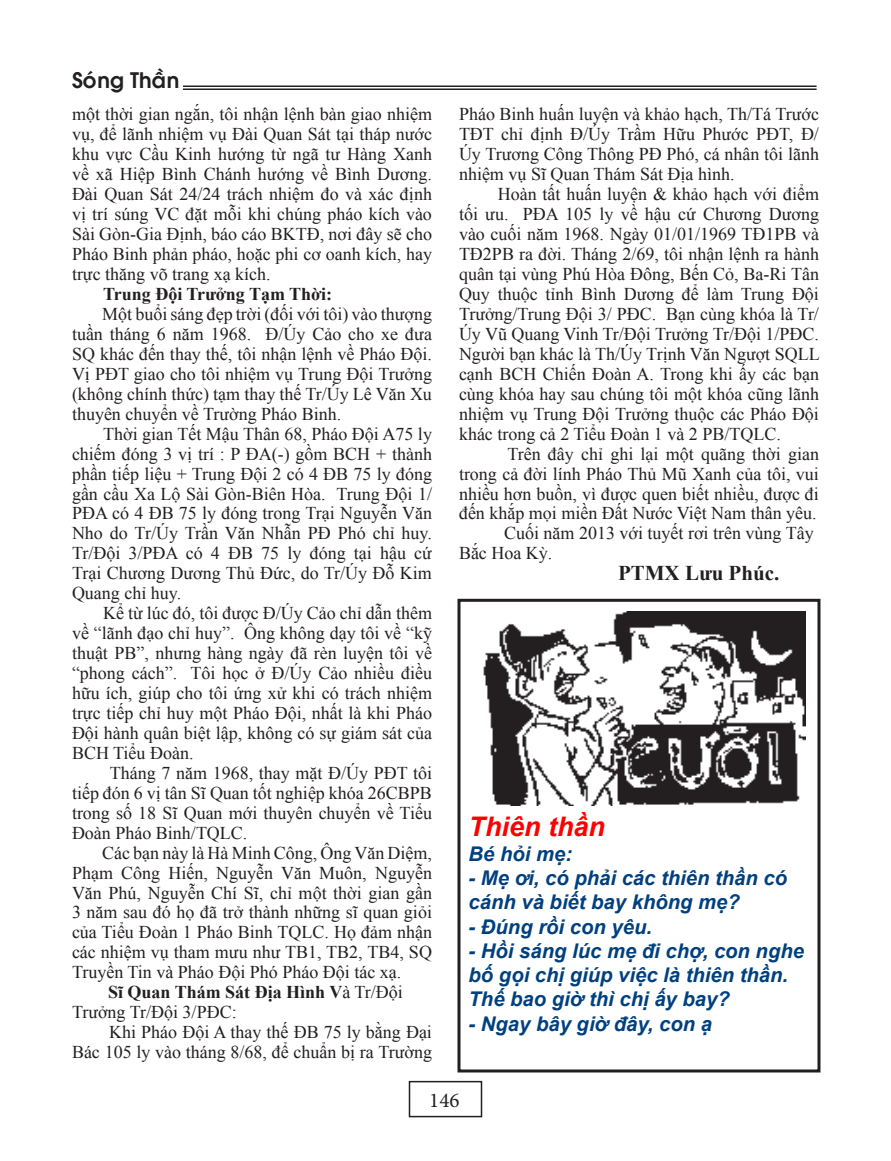
<style>
.page{position:relative;width:891px;height:1161px;background:#fff}
.page>*{position:absolute;margin:0;border:0;box-sizing:border-box;transform-origin:0 0}
.t1{font:italic 700 27px "Arial";color:#f00}
.t2{font:700 21px "Times New Roman";color:#231f20}
.t3{font:21px "VNI Avo Bold";color:#231f20}
.t4{font:21px "Minion Pro";color:#231f20}
.t5{font:italic 700 20.25px/24.3px "Arial";color:#00407f}
.t6{font:18px/20px "Times New Roman";color:#231f20;text-align:justify}
.t7{font:700 18px "Times New Roman";color:#231f20}
.s1{font-weight:700}
</style>
<div class="page">
<hr style="left:183px;top:89px;width:634px;height:1px;background:#231f20">
<hr style="left:183px;top:86px;width:634px;height:1px;background:#231f20">
<div style="left:409px;top:1081px;width:73px;height:36px;border:2px solid #231f20"></div>
<div style="left:458px;top:599px;width:362px;height:473px;border:3px solid #231f20"></div>
<img style="left:483px;top:612px;width:322px;height:193px">
<p class="t3" style="left:72px;top:62px;width:109px">Soùng Thaàn</p>
<p class="t6" style="left:72px;top:104px;width:362px">một thời gian ngắn, tôi nhận lệnh bàn giao nhiệm vụ, để lãnh nhiệm vụ Đài Quan Sát tại tháp nước khu vực Cầu Kinh hướng từ ngã tư Hàng Xanh về xã Hiệp Bình Chánh hướng về Bình Dương.<br>Đài Quan Sát 24/24 trách nhiệm đo và xác định vị trí súng VC đặt mỗi khi chúng pháo kích vào Sài Gòn-Gia Định, báo cáo BKTĐ, nơi đây sẽ cho Pháo Binh phản pháo, hoặc phi cơ oanh kích, hay trực thăng võ trang xạ kích.</p>
<p class="t7" style="left:103px;top:282px;width:231px">Trung Đội Trưởng Tạm Thời:</p>
<p class="t6" style="left:72px;top:304px;width:362px;text-indent:30px">Một buổi sáng đẹp trời (đối với tôi) vào thượng tuần tháng 6 năm 1968. Đ/Úy Cảo cho xe đưa SQ khác đến thay thế, tôi nhận lệnh về Pháo Đội.<br>Vị PĐT giao cho tôi nhiệm vụ Trung Đội Trưởng (không chính thức) tạm thay thế Tr/Úy Lê Văn Xu thuyên chuyển về Trường Pháo Binh.</p>
<p class="t6" style="left:72px;top:423px;width:362px;text-indent:31px">Thời gian Tết Mậu Thân 68, Pháo Đội A75 ly chiếm đóng 3 vị trí : P ĐA(-) gồm BCH + thành phần tiếp liệu + Trung Đội 2 có 4 ĐB 75 ly đóng gần cầu Xa Lộ Sài Gòn-Biên Hòa. Trung Đội 1/ PĐA có 4 ĐB 75 ly đóng trong Trại Nguyễn Văn Nho do Tr/Úy Trần Văn Nhẫn PĐ Phó chỉ huy.<br>Tr/Đội 3/PĐA có 4 ĐB 75 ly đóng tại hậu cứ Trại Chương Dương Thủ Đức, do Tr/Úy Đỗ Kim Quang chỉ huy.</p>
<p class="t6" style="left:72px;top:603px;width:362px;text-indent:31px">Kể từ lúc đó, tôi được Đ/Úy Cảo chỉ dẫn thêm về “lãnh đạo chỉ huy”. Ông không dạy tôi về “kỹ thuật PB”, nhưng hàng ngày đã rèn luyện tôi về “phong cách”. Tôi học ở Đ/Úy Cảo nhiều điều hữu ích, giúp cho tôi ứng xử khi có trách nhiệm trực tiếp chỉ huy một Pháo Đội, nhất là khi Pháo Đội hành quân biệt lập, không có sự giám sát của BCH Tiểu Đoàn.</p>
<p class="t6" style="left:72px;top:763px;width:362px;text-indent:38px">Tháng 7 năm 1968, thay mặt Đ/Úy PĐT tôi tiếp đón 6 vị tân Sĩ Quan tốt nghiệp khóa 26CBPB trong số 18 Sĩ Quan mới thuyên chuyển về Tiểu Đoàn Pháo Binh/TQLC.</p>
<p class="t6" style="left:72px;top:842px;width:362px;text-indent:30px">Các bạn này là Hà Minh Công, Ông Văn Diệm, Phạm Công Hiến, Nguyễn Văn Muôn, Nguyễn Văn Phú, Nguyễn Chí Sĩ, chỉ một thời gian gần 3 năm sau đó họ đã trở thành những sĩ quan giỏi của Tiểu Đoàn 1 Pháo Binh TQLC. Họ đảm nhận các nhiệm vụ tham mưu như TB1, TB2, TB4, SQ Truyền Tin và Pháo Đội Phó Pháo Đội tác xạ.</p>
<p class="t6" style="left:72px;top:982px;width:332px;text-indent:36px"><span class="s1">Sĩ Quan Thám Sát Địa Hình V</span>à Tr/Đội<br>Trưởng Tr/Đội 3/PĐC:</p>
<p class="t6" style="left:72px;top:1022px;width:362px;text-align:right">Khi Pháo Đội A thay thế ĐB 75 ly bằng Đại<br>Bác 105 ly vào tháng 8/68, để chuẩn bị ra Trường</p>
<p class="t6" style="left:459px;top:104px;width:362px">Pháo Binh huấn luyện và khảo hạch, Th/Tá Trước TĐT chỉ định Đ/Úy Trầm Hữu Phước PĐT, Đ/ Úy Trương Công Thông PĐ Phó, cá nhân tôi lãnh nhiệm vụ Sĩ Quan Thám Sát Địa hình.</p>
<p class="t6" style="left:459px;top:184px;width:362px;text-indent:39px">Hoàn tất huấn luyện &amp; khảo hạch với điểm tối ưu. PĐA 105 ly về hậu cứ Chương Dương vào cuối năm 1968. Ngày 01/01/1969 TĐ1PB và TĐ2PB ra đời. Tháng 2/69, tôi nhận lệnh ra hành quân tại vùng Phú Hòa Đông, Bến Cỏ, Ba-Ri Tân Quy thuộc tỉnh Bình Dương để làm Trung Đội Trưởng/Trung Đội 3/ PĐC. Bạn cùng khóa là Tr/ Úy Vũ Quang Vinh Tr/Đội Trưởng Tr/Đội 1/PĐC.<br>Người bạn khác là Th/Úy Trịnh Văn Ngượt SQLL cạnh BCH Chiến Đoàn A. Trong khi ấy các bạn cùng khóa hay sau chúng tôi một khóa cũng lãnh nhiệm vụ Trung Đội Trưởng thuộc các Pháo Đội khác trong cả 2 Tiểu Đoàn 1 và 2 PB/TQLC.</p>
<p class="t6" style="left:459px;top:443px;width:362px;text-indent:48px">Trên đây chỉ ghi lại một quãng thời gian trong cả đời lính Pháo Thủ Mũ Xanh của tôi, vui nhiều hơn buồn, vì được quen biết nhiều, được đi đến khắp mọi miền Đất Nước Việt Nam thân yêu.</p>
<p class="t6" style="left:459px;top:523px;width:356px;text-indent:45px">Cuối năm 2013 với tuyết rơi trên vùng Tây<br>Bắc Hoa Kỳ.</p>
<p class="t2" style="left:618px;top:558px;width:163px">PTMX Lưu Phúc.</p>
<p class="t1" style="left:469px;top:809px;width:138px">Thiên thần</p>
<p class="t5" style="left:469px;top:842px;width:105px">Bé hỏi mẹ:</p>
<p class="t5" style="left:469px;top:866px;width:320px">- Mẹ ơi, có phải các thiên thần có cánh và biết bay không mẹ?</p>
<p class="t5" style="left:469px;top:915px;width:185px">- Đúng rồi con yêu.</p>
<p class="t5" style="left:469px;top:939px;width:337px">- Hồi sáng lúc mẹ đi chợ, con nghe bố gọi chị giúp việc là thiên thần.<br>Thế bao giờ thì chị ấy bay?</p>
<p class="t5" style="left:469px;top:1012px;width:245px">- Ngay bây giờ đây, con ạ</p>
<p class="t4" style="left:429px;top:1086px;width:32px">146</p>
</div>
